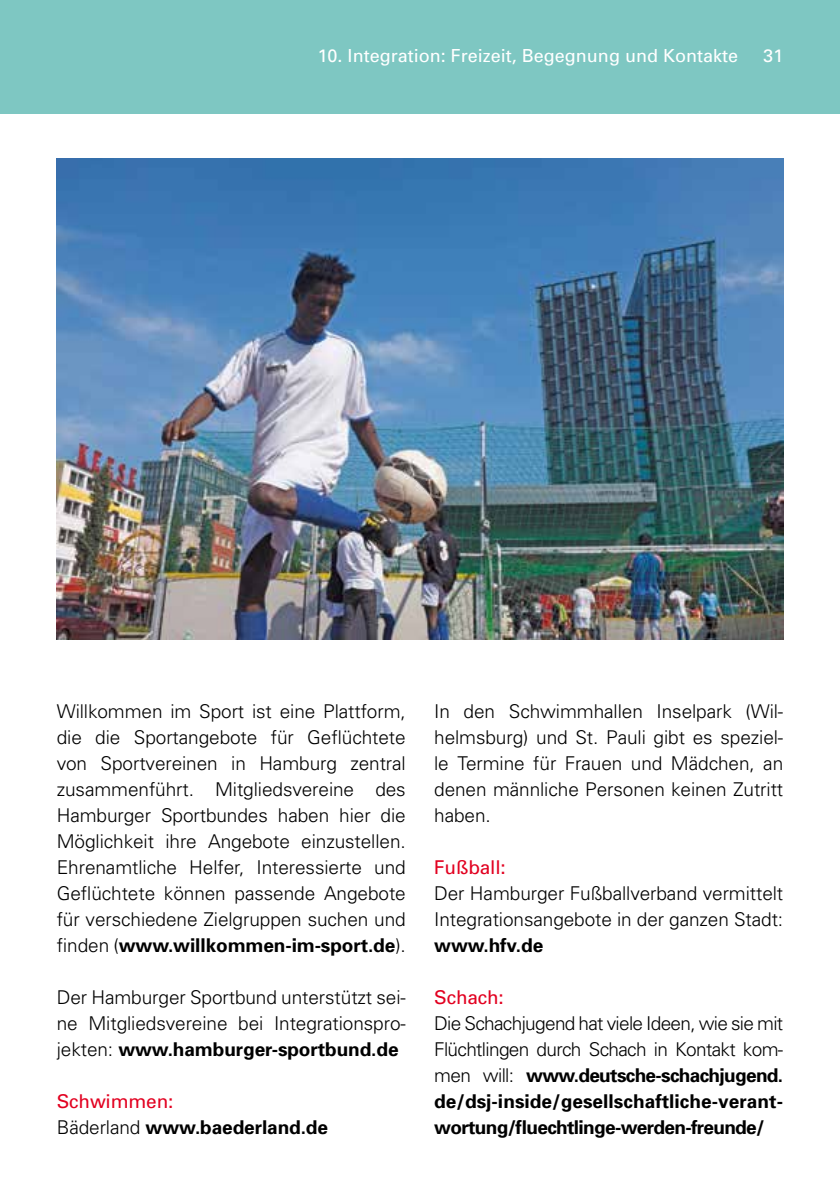
<style>
.page{position:relative;width:840px;height:1191px;background:#fff}
.page>*{position:absolute;margin:0;border:0;box-sizing:border-box;transform-origin:0 0}
.t1{font:300 19px/26px "Univers";letter-spacing:-.005em;color:#000;text-align:justify}
.t2{font:700 19px/26px "Univers";letter-spacing:-.005em;color:#000}
.t3{font:19px "Univers";letter-spacing:-.01em;color:#e20020}
.t4{font:18px "Univers";color:#fff}
.s1{font-weight:700}
.s2{font-weight:400;color:#e20020}
.s3{font-weight:300}
</style>
<div class="page">
<div style="left:0;top:0;width:839px;height:113px;background:#7ec7c2"></div>
<img style="left:57px;top:159px;width:725px;height:480px">
<p class="t4" style="left:317px;top:45px;width:422px">10. Integration: Freizeit, Begegnung und Kontakte</p>
<p class="t4" style="left:762px;top:45px;width:22px">31</p>
<p class="t1" style="left:57px;top:698px;width:350px">Willkommen im Sport ist eine Plattform, die die Sportangebote für Geflüchtete von Sportvereinen in Hamburg zentral zusammenführt. Mitgliedsvereine des Hamburger Sportbundes haben hier die Möglichkeit ihre Angebote einzustellen.<br>Ehrenamtliche Helfer, Interessierte und Geflüchtete können passende Angebote für verschiedene Zielgruppen suchen und finden (<span class="s1">www.willkommen-im-sport.de</span>).</p>
<p class="t1" style="left:57px;top:984px;width:350px">Der Hamburger Sportbund unterstützt sei&shy;ne Mitgliedsvereine bei Integrationspro&shy;jekten: <span class="s1">www.hamburger-sportbund.de</span></p>
<p class="t2" style="left:57px;top:1088px;width:273px"><span class="s2">Schwimmen:<br></span><span class="s3">Bäderland</span> www.baederland.de</p>
<p class="t1" style="left:434px;top:698px;width:350px">In den Schwimmhallen Inselpark (Wil&shy;helmsburg) und St. Pauli gibt es speziel&shy;le Termine für Frauen und Mädchen, an denen männliche Personen keinen Zutritt haben.</p>
<p class="t3" style="left:434px;top:856px;width:73px">Fußball:</p>
<p class="t1" style="left:434px;top:880px;width:350px">Der Hamburger Fußballverband vermittelt<br>Integrationsangebote in der ganzen Stadt:</p>
<p class="t2" style="left:434px;top:932px;width:110px">www.hfv.de</p>
<p class="t3" style="left:434px;top:986px;width:71px">Schach:</p>
<p class="t2" style="left:434px;top:1010px;width:350px;text-align:justify"><span class="s3">Die Schachjugend hat viele Ideen, wie sie mit Flüchtlingen durch Schach in Kontakt kom&shy;men will:</span> www.deutsche-schachjugend. de/dsj-inside/gesellschaftliche-verant&shy;wortung/fluechtlinge-werden-freunde/</p>
</div>
